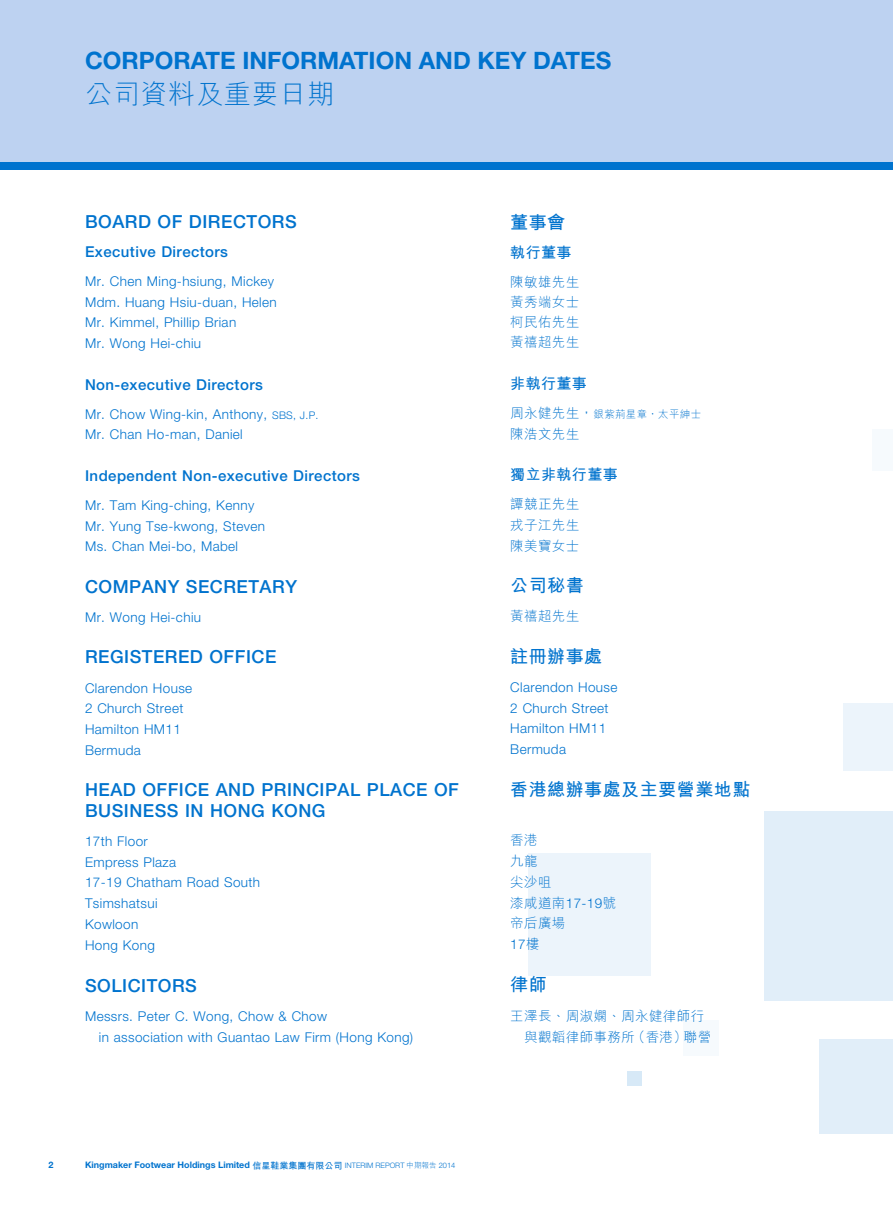
<style>
.page{position:relative;width:893px;height:1212px;background:#fff}
.page>*{position:absolute;margin:0;border:0;box-sizing:border-box;transform-origin:0 0}
.t1{font:300 27px "M Hei HK";letter-spacing:.03em;color:#0073ce}
.t2{font:700 24px "Helvetica Neue LT Std";color:#0073ce}
.t3{font:500 18px/20.7px "Helvetica Neue LT Std";letter-spacing:.03em;color:#0073ce}
.t4{font:700 18px "M Hei HK";letter-spacing:.03em;color:#0073ce}
.t5{font:500 15px "Helvetica Neue LT Std";letter-spacing:.03em;color:#0073ce}
.t6{font:700 15px "M Hei HK";letter-spacing:.03em;color:#0073ce}
.t7{font:300 13.5px/20.7px "Helvetica Neue LT Std";letter-spacing:.03em;color:#0073ce}
.t8{font:300 13.5px/20.7px "M Hei HK";letter-spacing:.03em;color:#0073ce;text-align:justify}
.t9{font:300 10.5px "M Hei HK";letter-spacing:.03em;color:#0073ce}
.t10{font:700 9px "Helvetica Neue LT Std";color:#0073ce}
.s1{font-size:10.5px}
.s2{font-family:"M Hei HK"}
.s3{font-weight:300;font-size:7.5px}
.s4{font-family:"M Hei HK";font-weight:300;font-size:7.5px}
.s5{font-size:13.5px}
.s6{font-family:"Helvetica Neue LT Std"}
</style>
<div class="page">
<div style="left:0;top:0;width:893px;height:164px;background:#bdd2f1"></div>
<div style="left:0;top:163px;width:893px;height:7px;background:#0073ce"></div>
<div style="left:764px;top:811px;width:129px;height:190px;background:#e1eef9"></div>
<div style="left:528px;top:853px;width:123px;height:123px;background:#ecf4fb"></div>
<div style="left:628px;top:1071px;width:14px;height:15px;background:#d7e9f7"></div>
<div style="left:843px;top:704px;width:50px;height:67px;background:#ecf4fb"></div>
<div style="left:872px;top:429px;width:21px;height:41px;background:#f6fafd"></div>
<div style="left:819px;top:1039px;width:74px;height:95px;background:#e1eef9"></div>
<div style="left:683px;top:1020px;width:36px;height:35px;background:#f6fafd"></div>
<h2 class="t2" style="left:85px;top:46px;width:528px">CORPORATE INFORMATION AND KEY DATES</h2>
<h1 class="t1" style="left:85px;top:75px;width:251px">公司資料及重要日期</h1>
<h3 class="t3" style="left:85px;top:211px;width:213px">BOARD OF DIRECTORS</h3>
<p class="t5" style="left:85px;top:242px;width:145px">Executive Directors</p>
<p class="t7" style="left:85px;top:271px;width:193px">Mr. Chen Ming-hsiung, Mickey<br>Mdm. Huang Hsiu-duan, Helen<br>Mr. Kimmel, Phillip Brian<br>Mr. Wong Hei-chiu</p>
<p class="t5" style="left:85px;top:375px;width:179px">Non-executive Directors</p>
<p class="t7" style="left:85px;top:403px;width:235px">Mr. Chow Wing-kin, Anthony, <span class="s1">SBS, J.P.<br></span>Mr. Chan Ho-man, Daniel</p>
<p class="t5" style="left:85px;top:466px;width:276px">Independent Non-executive Directors</p>
<p class="t7" style="left:85px;top:495px;width:182px">Mr. Tam King-ching, Kenny<br>Mr. Yung Tse-kwong, Steven<br>Ms. Chan Mei-bo, Mabel</p>
<h3 class="t3" style="left:85px;top:576px;width:213px">COMPANY SECRETARY</h3>
<p class="t7" style="left:85px;top:607px;width:118px">Mr. Wong Hei-chiu</p>
<h3 class="t3" style="left:85px;top:646px;width:193px">REGISTERED OFFICE</h3>
<p class="t7" style="left:85px;top:677px;width:109px">Clarendon House<br>2 Church Street<br>Hamilton HM11<br>Bermuda</p>
<h3 class="t3" style="left:85px;top:779px;width:375px">HEAD OFFICE AND PRINCIPAL PLACE OF<br>BUSINESS IN HONG KONG</h3>
<p class="t7" style="left:85px;top:831px;width:177px">17th Floor<br>Empress Plaza<br>17-19 Chatham Road South<br>Tsimshatsui<br>Kowloon<br>Hong Kong</p>
<h3 class="t3" style="left:85px;top:975px;width:113px">SOLICITORS</h3>
<p class="t7" style="left:99px;top:1005px;width:316px;text-indent:-14px">Messrs. Peter C. Wong, Chow &amp; Chow<br>in association with Guantao Law Firm (Hong Kong)</p>
<p class="t10" style="left:49px;top:1159px;width:7px">2</p>
<p class="t10" style="left:85px;top:1159px;width:372px">Kingmaker Footwear Holdings Limited <span class="s2">信星鞋業集團有限公司</span> <span class="s3">INTERIM REPORT</span> <span class="s4">中期報告</span> <span class="s3">2014</span></p>
<h3 class="t4" style="left:510px;top:209px;width:57px">董事會</h3>
<p class="t6" style="left:510px;top:241px;width:63px">執行董事</p>
<p class="t8" style="left:510px;top:271px;width:71px;line-height:20.2px">陳敏雄先生黃秀端女士柯民佑先生黃禧超先生</p>
<p class="t6" style="left:510px;top:372px;width:78px">非執行董事</p>
<p class="t9" style="left:510px;top:407px;width:192px"><span class="s5">周永健先生，</span>銀紫荊星章，太平紳士</p>
<p class="t8" style="left:510px;top:423px;width:71px">陳浩文先生</p>
<p class="t6" style="left:510px;top:464px;width:109px">獨立非執行董事</p>
<p class="t8" style="left:510px;top:493px;width:71px">譚競正先生戎子江先生陳美寶女士</p>
<h3 class="t4" style="left:510px;top:572px;width:75px">公司秘書</h3>
<p class="t8" style="left:510px;top:605px;width:71px">黃禧超先生</p>
<h3 class="t4" style="left:510px;top:643px;width:94px">註冊辦事處</h3>
<p class="t7" style="left:510px;top:676px;width:109px">Clarendon House<br>2 Church Street<br>Hamilton HM11<br>Bermuda</p>
<h3 class="t4" style="left:510px;top:776px;width:242px">香港總辦事處及主要營業地點</h3>
<p class="t8" style="left:510px;top:829px;width:107px;text-align:left">香港<br>九龍<br>尖沙咀<br>漆咸道南<span class="s6">17-19</span>號帝后廣場</p>
<p class="t7" style="left:510px;top:934px;width:31px">17<span class="s2">樓</span></p>
<h3 class="t4" style="left:510px;top:971px;width:38px">律師</h3>
<p class="t8" style="left:524px;top:1005px;width:189px;text-indent:-14px">王澤長、周淑嫻、周永健律師行與觀韜律師事務所（香港）聯營</p>
</div>
